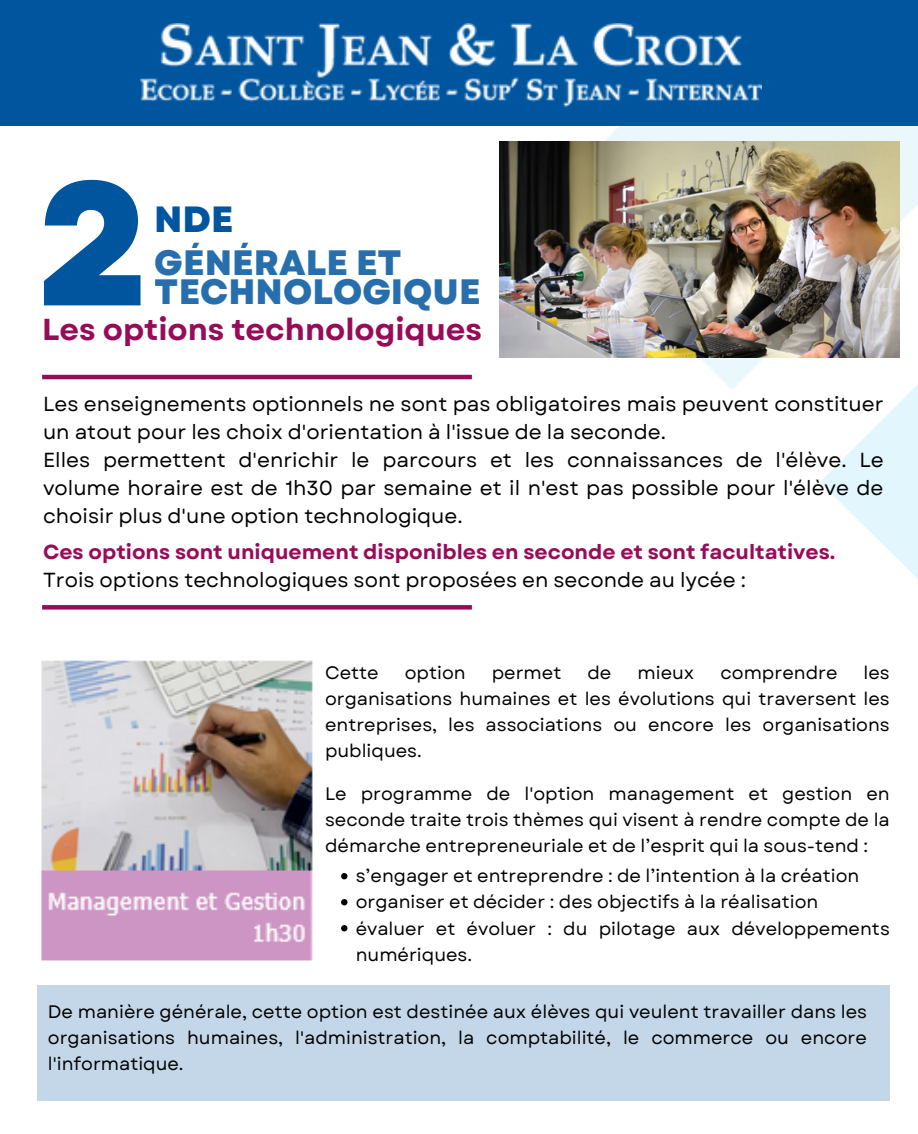
<style>
.page{position:relative;width:918px;height:1134px;background:#fff}
.page>*{position:absolute;margin:0;border:0;box-sizing:border-box;transform-origin:0 0}
.t1{font:800 175.5px "Garet";color:#00569e}
.t2{font:800 36.6px "Garet";color:#00569e}
.t3{font:800 35.1px/29.4px "Garet";color:#00569e}
.t4{font:700 30.3px "Garet";color:#970c59}
.t5{font:20.4px/27.9px "Garet";color:#000}
.t6{font:700 20.4px "Garet";color:#970c59}
.t7{font:18px/26.1px "Garet";color:#000;text-align:justify}
</style>
<div class="page">
<svg style="left:544px;top:126px;width:374px;height:264px"></svg>
<svg style="left:900px;top:155px;width:18px;height:139px"></svg>
<svg style="left:820px;top:294px;width:98px;height:285px"></svg>
<hr style="left:42px;top:375px;width:430px;height:4px;background:#970c59">
<div style="left:0;top:0;width:918px;height:126px;background:#00569e"></div>
<img style="left:140px;top:24px;width:621px;height:83px">
<img style="left:41px;top:660px;width:272px;height:301px">
<img style="left:499px;top:142px;width:401px;height:216px">
<div style="left:42px;top:605px;width:430px;height:5px;background:#970c59"></div>
<div style="left:37px;top:985px;width:852px;height:115px;background:#c3d7e8"></div>
<svg style="left:341px;top:873px;width:6px;height:6px"></svg>
<svg style="left:341px;top:899px;width:6px;height:6px"></svg>
<svg style="left:341px;top:925px;width:6px;height:6px"></svg>
<p class="t1" style="left:37px;top:118px;width:115px">2</p>
<p class="t4" style="left:42px;top:308px;width:441px">Les options technologiques</p>
<p class="t2" style="left:154px;top:193px;width:81px">NDE</p>
<h3 class="t3" style="left:155px;top:248px;width:327px">GÉNÉRALE ET<br>TECHNOLOGIQUE</h3>
<p class="t5" style="left:43px;top:390px;width:842px">Les enseignements optionnels ne sont pas obligatoires mais peuvent constituer un atout pour les choix d'orientation à l'issue de la seconde.</p>
<p class="t5" style="left:43px;top:446px;width:842px;text-align:justify">Elles permettent d'enrichir le parcours et les connaissances de l'élève. Le volume horaire est de 1h30 par semaine et il n'est pas possible pour l'élève de choisir plus d'une option technologique.</p>
<p class="t6" style="left:43px;top:537px;width:794px">Ces options sont uniquement disponibles en seconde et sont facultatives.</p>
<p class="t5" style="left:43px;top:566px;width:705px">Trois options technologiques sont proposées en seconde au lycée :</p>
<p class="t7" style="left:325px;top:659px;width:566px;text-indent:539px">les organisations humaines et les évolutions qui traversent les entreprises, les associations ou encore les organisations publiques.</p>
<p class="t7" style="left:325px;top:781px;width:566px">Le programme de l'option management et gestion en seconde traite trois thèmes qui visent à rendre compte de la démarche entrepreneuriale et de l’esprit qui la sous-tend :</p>
<p class="t7" style="left:325px;top:659px;width:55px">Cette</p>
<p class="t7" style="left:405px;top:659px;width:62px">option</p>
<p class="t7" style="left:492px;top:659px;width:71px">permet</p>
<p class="t7" style="left:587px;top:659px;width:25px">de</p>
<p class="t7" style="left:638px;top:659px;width:58px">mieux</p>
<p class="t7" style="left:720px;top:659px;width:119px">comprendre</p>
<p class="t7" style="left:356px;top:863px;width:505px">s’engager et entreprendre : de l’intention à la création</p>
<p class="t7" style="left:356px;top:889px;width:464px">organiser et décider : des objectifs à la réalisation</p>
<p class="t7" style="left:356px;top:915px;width:536px">évaluer et évoluer : du pilotage aux développements numériques.</p>
<p class="t7" style="left:48px;top:998px;width:821px">De manière générale, cette option est destinée aux élèves qui veulent travailler dans les organisations humaines, l'administration, la comptabilité, le commerce ou encore l'informatique.</p>
</div>
